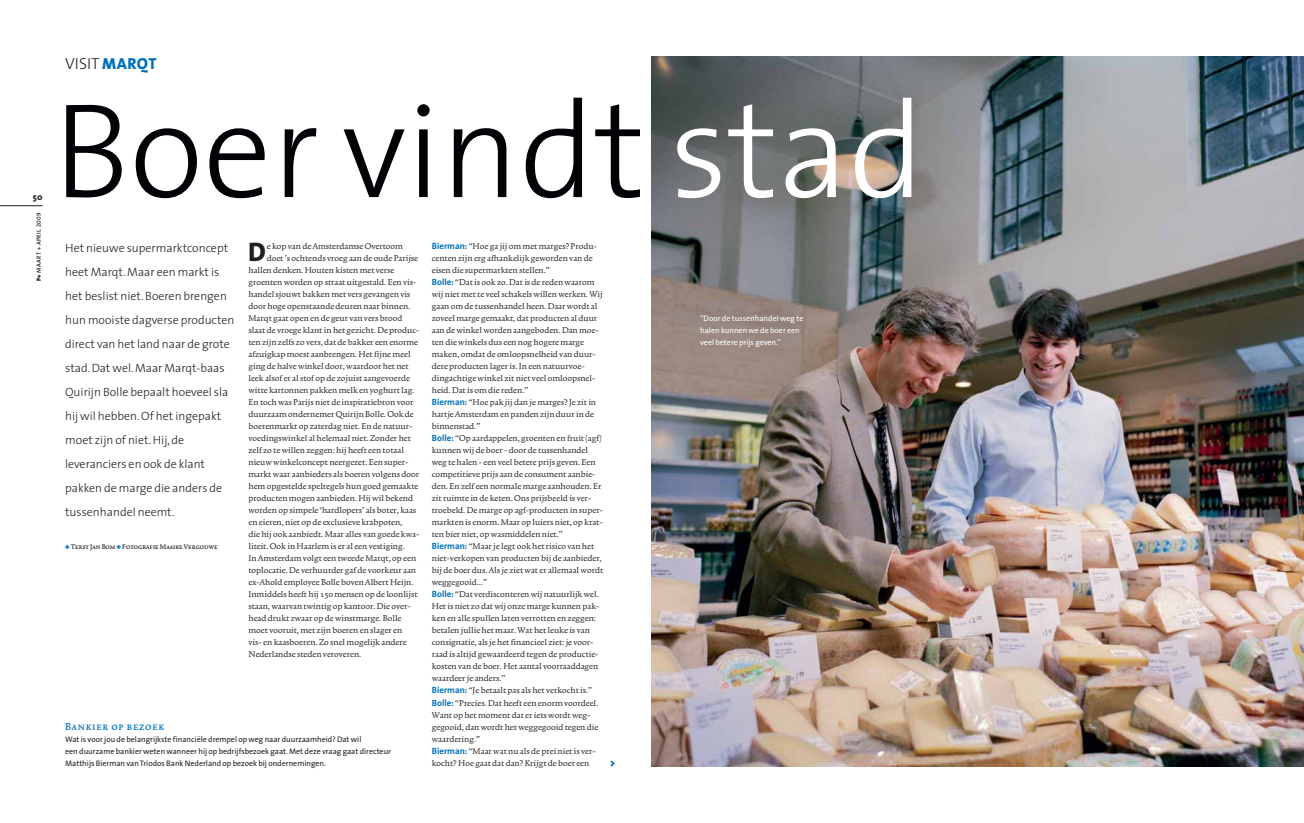
<style>
.page{position:relative;width:1304px;height:823px;background:#fff}
.page>*{position:absolute;margin:0;border:0;box-sizing:border-box;transform-origin:0 0}
.t1{font:300 136px "The Sans";color:#010205}
.t2{font:800 26.9px "The Sans";color:#231f20}
.t3{font:300 16px "The Sans";color:#231f20}
.t4{font:300 12px/24px "The Sans";color:#231f20}
.t5{font:12px "Trinite No 1 Med Wid Exp";letter-spacing:.065em;color:#0071bc}
.t6{font:10px/12px "Trinite No 1 Rom Wid";color:#231f20}
.t7{font:900 10px "The Sans";color:#0071bc}
.t8{font:800 9px "The Sans";color:#231f20}
.t9{font:8px/12px "The Sans";color:#231f20}
.t10{font:8px/12px "The Sans";color:#fff}
.t11{font:8px "Trinite No 1 Med Wid Exp";color:#231f20}
.t12{font:600 6px "The Sans";letter-spacing:.06em;color:#231f20}
.s1{font-weight:900}
.s2{font-family:"The Sans Semi Bold Caps";font-weight:400}
.s3{font-weight:800;color:#0071bc}
.s4{color:#fff}
.s5{font-family:"The Sans";font-weight:900;color:#0071bc}
.s6{font-family:"The Sans";font-weight:700;font-size:9px;color:#0071bc}
</style>
<div class="page">
<img style="left:652px;top:57px;width:652px;height:708px">
<hr style="left:0;top:205px;width:43px;height:1px;background:#231f20">
<p class="t8" style="left:33px;top:192px;width:11px">50</p>
<p class="t12" style="left:37px;top:281px;width:70px;rotate:-90deg"><span class="s1">P+</span> MAART + APRIL <span class="s2">2009</span></p>
<h3 class="t3" style="left:65px;top:57px;width:93px">VISIT <span class="s3">MARQT</span></h3>
<h1 class="t1" style="left:53px;top:98px;width:873px">Boer vindt <span class="s4">stad</span></h1>
<p class="t4" style="left:65px;top:237px;width:171px">Het nieuwe supermarktconcept heet Marqt. Maar een markt is het beslist niet. Boeren brengen hun mooiste dagverse producten direct van het land naar de grote stad. Dat wel. Maar Marqt-baas<br>Quirijn Bolle bepaalt hoeveel sla hij wil hebben. Of het ingepakt moet zijn of niet. Hij, de leveranciers en ook de klant pakken de marge die anders de tussenhandel neemt.</p>
<p class="t11" style="left:65px;top:541px;width:154px"><span class="s5">+</span>Tekst Jan Bom <span class="s5">+</span>Fotografie Maaike Vergouwe</p>
<h2 class="t2" style="left:248px;top:238px;width:19px">D</h2>
<p class="t6" style="left:267px;top:240px;width:138px">e kop van de Amsterdamse Overtoom</p>
<p class="t6" style="left:267px;top:252px;width:153px">doet ’s ochtends vroeg aan de oude Parijse</p>
<p class="t6" style="left:249px;top:264px;width:147px">hallen denken. Houten kisten met verse</p>
<p class="t6" style="left:249px;top:276px;width:169px">groenten worden op straat uitgestald. Een vis-</p>
<p class="t6" style="left:249px;top:288px;width:163px">handel sjouwt bakken met vers gevangen vis</p>
<p class="t6" style="left:249px;top:300px;width:163px">door hoge openstaande deuren naar binnen.</p>
<p class="t6" style="left:249px;top:312px;width:156px">Marqt gaat open en de geur van vers brood</p>
<p class="t6" style="left:249px;top:324px;width:172px">slaat de vroege klant in het gezicht. De produc-</p>
<p class="t6" style="left:249px;top:336px;width:171px">ten zijn zelfs zo vers, dat de bakker een enorme</p>
<p class="t6" style="left:249px;top:348px;width:164px">afzuigkap moest aanbrengen. Het fijne meel</p>
<p class="t6" style="left:249px;top:360px;width:162px">ging de halve winkel door, waardoor het net</p>
<p class="t6" style="left:249px;top:372px;width:163px">leek alsof er al stof op de zojuist aangevoerde</p>
<p class="t6" style="left:249px;top:384px;width:167px">witte kartonnen pakken melk en yoghurt lag.</p>
<p class="t6" style="left:249px;top:396px;width:166px">En toch was Parijs niet de inspiratiebron voor</p>
<p class="t6" style="left:249px;top:408px;width:167px">duurzaam ondernemer Quirijn Bolle. Ook de</p>
<p class="t6" style="left:249px;top:420px;width:165px">boerenmarkt op zaterdag niet. En de natuur-</p>
<p class="t6" style="left:249px;top:432px;width:164px">voedingswinkel al helemaal niet. Zonder het</p>
<p class="t6" style="left:249px;top:444px;width:157px">zelf zo te willen zeggen: hij heeft een totaal</p>
<p class="t6" style="left:249px;top:456px;width:161px">nieuw winkelconcept neergezet. Een super-</p>
<p class="t6" style="left:249px;top:468px;width:172px">markt waar aanbieders als boeren volgens door</p>
<p class="t6" style="left:249px;top:480px;width:171px">hem opgestelde spelregels hun goed gemaakte</p>
<p class="t6" style="left:249px;top:492px;width:166px">producten mogen aanbieden. Hij wil bekend</p>
<p class="t6" style="left:249px;top:504px;width:169px">worden op simpele ‘hardlopers’ als boter, kaas</p>
<p class="t6" style="left:249px;top:516px;width:155px">en eieren, niet op de exclusieve krabpoten,</p>
<p class="t6" style="left:249px;top:528px;width:172px">die hij ook aanbiedt. Maar alles van goede kwa-</p>
<p class="t6" style="left:249px;top:540px;width:158px">liteit. Ook in Haarlem is er al een vestiging.</p>
<p class="t6" style="left:249px;top:552px;width:169px">In Amsterdam volgt een tweede Marqt, op een</p>
<p class="t6" style="left:249px;top:564px;width:169px">toplocatie. De verhuurder gaf de voorkeur aan</p>
<p class="t6" style="left:249px;top:576px;width:167px">ex-Ahold employee Bolle boven Albert Heijn.</p>
<p class="t6" style="left:249px;top:588px;width:171px">Inmiddels heeft hij 150 mensen op de loonlijst</p>
<p class="t6" style="left:249px;top:600px;width:163px">staan, waarvan twintig op kantoor. Die over-</p>
<p class="t6" style="left:249px;top:612px;width:155px">head drukt zwaar op de winstmarge. Bolle</p>
<p class="t6" style="left:249px;top:624px;width:155px">moet vooruit, met zijn boeren en slager en</p>
<p class="t6" style="left:249px;top:636px;width:160px">vis- en kaasboeren. Zo snel mogelijk andere</p>
<p class="t6" style="left:249px;top:648px;width:114px">Nederlandse steden veroveren.</p>
<p class="t5" style="left:65px;top:718px;width:101px">Bankier op bezoek</p>
<p class="t9" style="left:65px;top:733px;width:327px">Wat is voor jou de belangrijkste financiële drempel op weg naar duurzaamheid? Dat wil<br>een duurzame bankier weten wanneer hij op bedrijfsbezoek gaat. Met deze vraag gaat directeur<br>Matthijs Bierman van Triodos Bank Nederland op bezoek bij ondernemingen.</p>
<p class="t6" style="left:432px;top:240px;width:173px"><span class="s6">Bierman:</span>“Hoe ga jij om met marges? Produ&shy;centen zijn erg afhankelijk geworden van de eisen die supermarkten stellen.”<br><span class="s6">Bolle:</span>“Dat is ook zo. Dat is de reden waarom wij niet met te veel schakels willen werken. Wij gaan om de tussenhandel heen. Daar wordt al zoveel marge gemaakt, dat producten al duur aan de winkel worden aangeboden. Dan moe&shy;ten die winkels dus een nog hogere marge maken, omdat de omloopsnelheid van duur&shy;dere producten lager is. In een natuurvoe&shy;dingachtige winkel zit niet veel omloopsnel&shy;heid. Dat is om die reden.”<br><span class="s6">Bierman:</span>“Hoe pak jij dan je marges? Je zit in hartje Amsterdam en panden zijn duur in de binnenstad.”<br><span class="s6">Bolle:</span>“Op aardappelen, groenten en fruit (agf) kunnen wij de boer - door de tussenhandel weg te halen - een veel betere prijs geven. Een competitieve prijs aan de consument aanbie&shy;den. En zelf een normale marge aanhouden. Er zit ruimte in de keten. Ons prijsbeeld is ver&shy;troebeld. De marge op agf-producten in super&shy;markten is enorm. Maar op luiers niet, op krat&shy;ten bier niet, op wasmiddelen niet.” <span class="s6">Bierman:</span>“Maar je legt ook het risico van het niet-verkopen van producten bij de aanbieder, bij de boer dus. Als je ziet wat er allemaal wordt weggegooid…”<br><span class="s6">Bolle:</span>“Dat verdisconteren wij natuurlijk wel.<br>Het is niet zo dat wij onze marge kunnen pak&shy;ken en alle spullen laten verrotten en zeggen: betalen jullie het maar. Wat het leuke is van consignatie, als je het financieel ziet: je voor&shy;raad is altijd gewaardeerd tegen de productie&shy;kosten van de boer. Het aantal voorraaddagen waardeer je anders.”<br><span class="s6">Bierman:</span>“Je betaalt pas als het verkocht is.” <span class="s6">Bolle:</span>“Precies. Dat heeft een enorm voordeel.<br>Want op het moment dat er iets wordt weg&shy;gegooid, dan wordt het weggegooid tegen die waardering.”<br><span class="s6">Bierman:</span>“Maar wat nu als de prei niet is ver&shy;kocht? Hoe gaat dat dan? Krijgt de boer een</p>
<p class="t7" style="left:610px;top:756px;width:7px">&gt;</p>
<p class="t10" style="left:700px;top:313px;width:105px">“Door de tussenhandel weg te halen kunnen we de boer een veel betere prijs geven.”</p>
</div>
